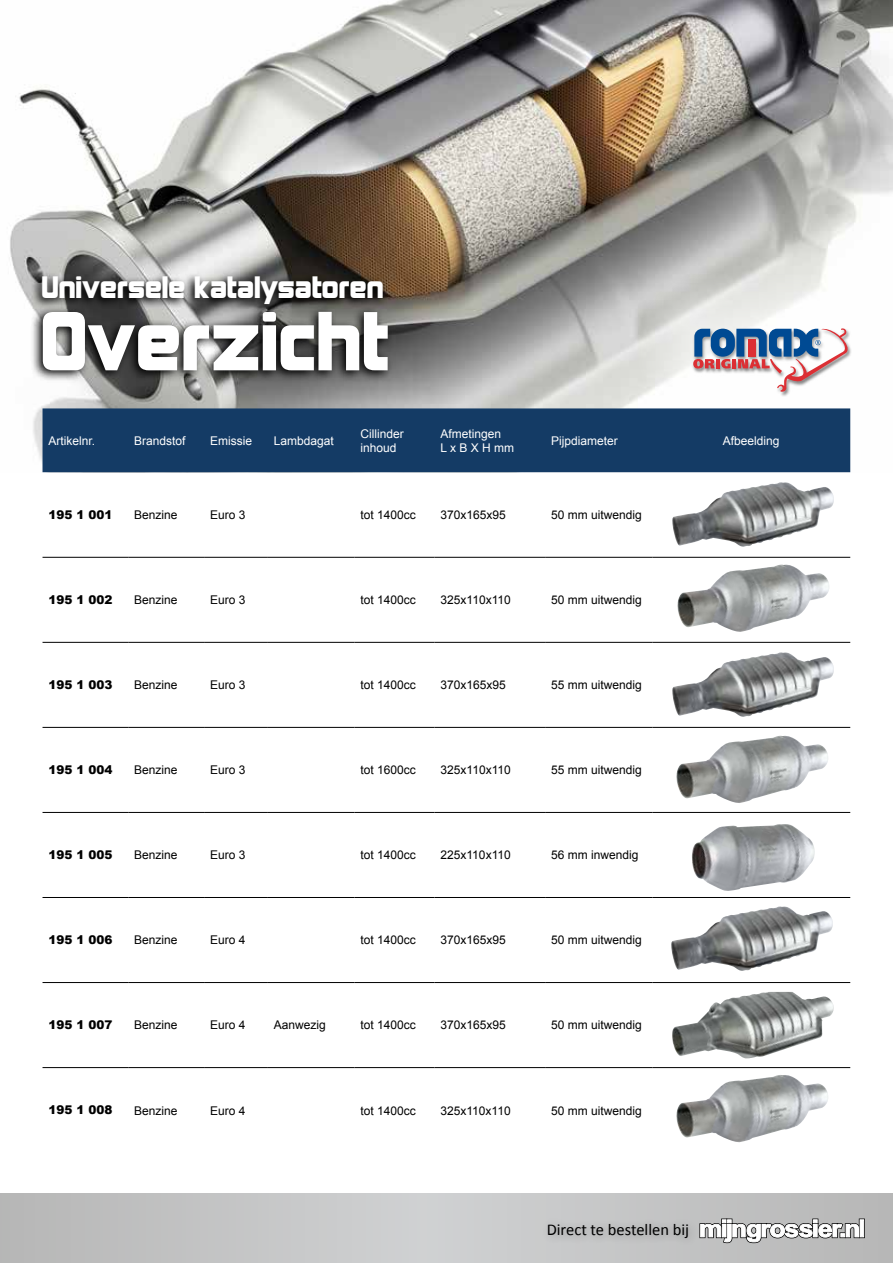
<style>
.page{position:relative;width:893px;height:1263px;background:#fff}
.page>*{position:absolute;margin:0;border:0;box-sizing:border-box;transform-origin:0 0}
.t1{font:76.8px "Kimberley Alternate";color:#fff}
.t2{font:28.5px "Kimberley Alternate";color:#fff}
.t3{font:16.5px "Calibri";color:#000}
.t4{font:12px "Arial";color:#000}
.t5{font:12px/14.4px "Arial";color:#fff}
.t6{font:900 12px "Arial";color:#000}
</style>
<div class="page">
<div style="left:0;top:1194px;width:893px;height:69px;background:linear-gradient(to right,#c4c4c5,#c3c3c4)"></div>
<div style="left:541px;top:1217px;width:157px;height:31px;background:#c1c1c2"></div>
<div style="left:859px;top:1218px;width:6px;height:20px;border:2px solid #000"></div>
<svg style="left:698px;top:1217px;width:163px;height:28px"></svg>
<div style="left:860px;top:1219px;width:4px;height:18px;background:#fff;border:1px solid #fff"></div>
<img style="left:10px;top:0;width:883px;height:472px">
<svg style="left:30px;top:306px;width:364px;height:76px;background:#484847"></svg>
<div style="left:636px;top:271px;width:257px;height:178px;background:#fff;opacity:.63"></div>
<svg style="left:693px;top:328px;width:156px;height:64px"></svg>
<svg style="left:31px;top:271px;width:357px;height:44px;background:#555452"></svg>
<div style="left:43px;top:408px;width:807px;height:64px;background:#143b65"></div>
<hr style="left:43px;top:557px;width:85px;height:1px;background:#000">
<hr style="left:128px;top:557px;width:76px;height:1px;background:#000">
<hr style="left:204px;top:557px;width:64px;height:1px;background:#000">
<hr style="left:268px;top:557px;width:87px;height:1px;background:#000">
<hr style="left:355px;top:557px;width:80px;height:1px;background:#000">
<hr style="left:435px;top:557px;width:110px;height:1px;background:#000">
<hr style="left:545px;top:557px;width:107px;height:1px;background:#000">
<hr style="left:652px;top:557px;width:198px;height:1px;background:#000">
<hr style="left:43px;top:642px;width:85px;height:1px;background:#000">
<hr style="left:128px;top:642px;width:76px;height:1px;background:#000">
<hr style="left:204px;top:642px;width:64px;height:1px;background:#000">
<hr style="left:268px;top:642px;width:87px;height:1px;background:#000">
<hr style="left:355px;top:642px;width:80px;height:1px;background:#000">
<hr style="left:435px;top:642px;width:110px;height:1px;background:#000">
<hr style="left:545px;top:642px;width:107px;height:1px;background:#000">
<hr style="left:652px;top:642px;width:198px;height:1px;background:#000">
<hr style="left:43px;top:727px;width:85px;height:1px;background:#000">
<hr style="left:128px;top:727px;width:76px;height:1px;background:#000">
<hr style="left:204px;top:727px;width:64px;height:1px;background:#000">
<hr style="left:268px;top:727px;width:87px;height:1px;background:#000">
<hr style="left:355px;top:727px;width:80px;height:1px;background:#000">
<hr style="left:435px;top:727px;width:110px;height:1px;background:#000">
<hr style="left:545px;top:727px;width:107px;height:1px;background:#000">
<hr style="left:652px;top:727px;width:198px;height:1px;background:#000">
<hr style="left:43px;top:812px;width:85px;height:1px;background:#000">
<hr style="left:128px;top:812px;width:76px;height:1px;background:#000">
<hr style="left:204px;top:812px;width:64px;height:1px;background:#000">
<hr style="left:268px;top:812px;width:87px;height:1px;background:#000">
<hr style="left:355px;top:812px;width:80px;height:1px;background:#000">
<hr style="left:435px;top:812px;width:110px;height:1px;background:#000">
<hr style="left:545px;top:812px;width:107px;height:1px;background:#000">
<hr style="left:652px;top:812px;width:198px;height:1px;background:#000">
<hr style="left:43px;top:897px;width:85px;height:1px;background:#000">
<hr style="left:128px;top:897px;width:76px;height:1px;background:#000">
<hr style="left:204px;top:897px;width:64px;height:1px;background:#000">
<hr style="left:268px;top:897px;width:87px;height:1px;background:#000">
<hr style="left:355px;top:897px;width:80px;height:1px;background:#000">
<hr style="left:435px;top:897px;width:110px;height:1px;background:#000">
<hr style="left:545px;top:897px;width:107px;height:1px;background:#000">
<hr style="left:652px;top:897px;width:198px;height:1px;background:#000">
<hr style="left:43px;top:982px;width:85px;height:1px;background:#000">
<hr style="left:128px;top:982px;width:76px;height:1px;background:#000">
<hr style="left:204px;top:982px;width:64px;height:1px;background:#000">
<hr style="left:268px;top:982px;width:87px;height:1px;background:#000">
<hr style="left:355px;top:982px;width:80px;height:1px;background:#000">
<hr style="left:435px;top:982px;width:110px;height:1px;background:#000">
<hr style="left:545px;top:982px;width:107px;height:1px;background:#000">
<hr style="left:652px;top:982px;width:198px;height:1px;background:#000">
<hr style="left:43px;top:1067px;width:85px;height:1px;background:#000">
<hr style="left:128px;top:1067px;width:76px;height:1px;background:#000">
<hr style="left:204px;top:1067px;width:64px;height:1px;background:#000">
<hr style="left:268px;top:1067px;width:87px;height:1px;background:#000">
<hr style="left:355px;top:1067px;width:80px;height:1px;background:#000">
<hr style="left:435px;top:1067px;width:110px;height:1px;background:#000">
<hr style="left:545px;top:1067px;width:107px;height:1px;background:#000">
<hr style="left:652px;top:1067px;width:198px;height:1px;background:#000">
<img style="left:672px;top:482px;width:162px;height:65px">
<img style="left:677px;top:564px;width:152px;height:68px">
<img style="left:676px;top:735px;width:152px;height:68px">
<img style="left:692px;top:824px;width:123px;height:67px">
<img style="left:676px;top:1075px;width:152px;height:68px">
<img style="left:672px;top:652px;width:162px;height:65px">
<img style="left:671px;top:906px;width:162px;height:65px">
<img style="left:672px;top:992px;width:162px;height:67px">
<h2 class="t2" style="left:41px;top:271px;width:344px">Universele katalysatoren</h2>
<h1 class="t1" style="left:41px;top:298px;width:350px">Overzicht</h1>
<p class="t5" style="left:49px;top:433px;width:48px">Artikelnr.</p>
<p class="t5" style="left:134px;top:433px;width:53px">Brandstof</p>
<p class="t5" style="left:210px;top:433px;width:43px">Emissie</p>
<p class="t5" style="left:274px;top:433px;width:62px">Lambdagat</p>
<p class="t5" style="left:361px;top:426px;width:45px">Cillinder inhoud</p>
<p class="t5" style="left:441px;top:426px;width:75px">Afmetingen<br>L x B X H mm</p>
<p class="t5" style="left:551px;top:433px;width:68px">Pijpdiameter</p>
<p class="t5" style="left:723px;top:433px;width:58px">Afbeelding</p>
<p class="t6" style="left:49px;top:506px;width:66px">195 1 001</p>
<p class="t4" style="left:134px;top:507px;width:45px">Benzine</p>
<p class="t4" style="left:210px;top:507px;width:37px">Euro 3</p>
<p class="t4" style="left:361px;top:507px;width:57px">tot 1400cc</p>
<p class="t4" style="left:441px;top:507px;width:67px">370x165x95</p>
<p class="t4" style="left:551px;top:507px;width:92px">50 mm uitwendig</p>
<p class="t6" style="left:48px;top:591px;width:66px">195 1 002</p>
<p class="t4" style="left:134px;top:592px;width:45px">Benzine</p>
<p class="t4" style="left:210px;top:592px;width:37px">Euro 3</p>
<p class="t4" style="left:361px;top:592px;width:57px">tot 1400cc</p>
<p class="t4" style="left:441px;top:592px;width:72px">325x110x110</p>
<p class="t4" style="left:551px;top:592px;width:92px">50 mm uitwendig</p>
<p class="t6" style="left:48px;top:676px;width:66px">195 1 003</p>
<p class="t4" style="left:134px;top:677px;width:45px">Benzine</p>
<p class="t4" style="left:210px;top:677px;width:37px">Euro 3</p>
<p class="t4" style="left:361px;top:677px;width:57px">tot 1400cc</p>
<p class="t4" style="left:440px;top:677px;width:67px">370x165x95</p>
<p class="t4" style="left:551px;top:677px;width:92px">55 mm uitwendig</p>
<p class="t6" style="left:48px;top:761px;width:66px">195 1 004</p>
<p class="t4" style="left:134px;top:762px;width:45px">Benzine</p>
<p class="t4" style="left:210px;top:762px;width:37px">Euro 3</p>
<p class="t4" style="left:361px;top:762px;width:57px">tot 1600cc</p>
<p class="t4" style="left:440px;top:762px;width:72px">325x110x110</p>
<p class="t4" style="left:551px;top:762px;width:92px">55 mm uitwendig</p>
<p class="t6" style="left:48px;top:846px;width:66px">195 1 005</p>
<p class="t4" style="left:134px;top:847px;width:45px">Benzine</p>
<p class="t4" style="left:210px;top:847px;width:37px">Euro 3</p>
<p class="t4" style="left:361px;top:847px;width:57px">tot 1400cc</p>
<p class="t4" style="left:440px;top:847px;width:72px">225x110x110</p>
<p class="t4" style="left:551px;top:847px;width:89px">56 mm inwendig</p>
<p class="t6" style="left:48px;top:931px;width:66px">195 1 006</p>
<p class="t4" style="left:134px;top:932px;width:45px">Benzine</p>
<p class="t4" style="left:210px;top:932px;width:37px">Euro 4</p>
<p class="t4" style="left:361px;top:932px;width:57px">tot 1400cc</p>
<p class="t4" style="left:440px;top:932px;width:67px">370x165x95</p>
<p class="t4" style="left:551px;top:932px;width:92px">50 mm uitwendig</p>
<p class="t6" style="left:48px;top:1016px;width:66px">195 1 007</p>
<p class="t4" style="left:134px;top:1017px;width:45px">Benzine</p>
<p class="t4" style="left:210px;top:1017px;width:37px">Euro 4</p>
<p class="t4" style="left:274px;top:1017px;width:54px">Aanwezig</p>
<p class="t4" style="left:361px;top:1017px;width:57px">tot 1400cc</p>
<p class="t4" style="left:440px;top:1017px;width:67px">370x165x95</p>
<p class="t4" style="left:551px;top:1017px;width:92px">50 mm uitwendig</p>
<p class="t6" style="left:48px;top:1101px;width:66px">195 1 008</p>
<p class="t4" style="left:134px;top:1102px;width:45px">Benzine</p>
<p class="t4" style="left:210px;top:1102px;width:37px">Euro 4</p>
<p class="t4" style="left:361px;top:1102px;width:57px">tot 1400cc</p>
<p class="t4" style="left:440px;top:1102px;width:72px">325x110x110</p>
<p class="t4" style="left:551px;top:1102px;width:92px">50 mm uitwendig</p>
<h3 class="t3" style="left:547px;top:1219px;width:144px">Direct te bestellen bij</h3>
</div>
